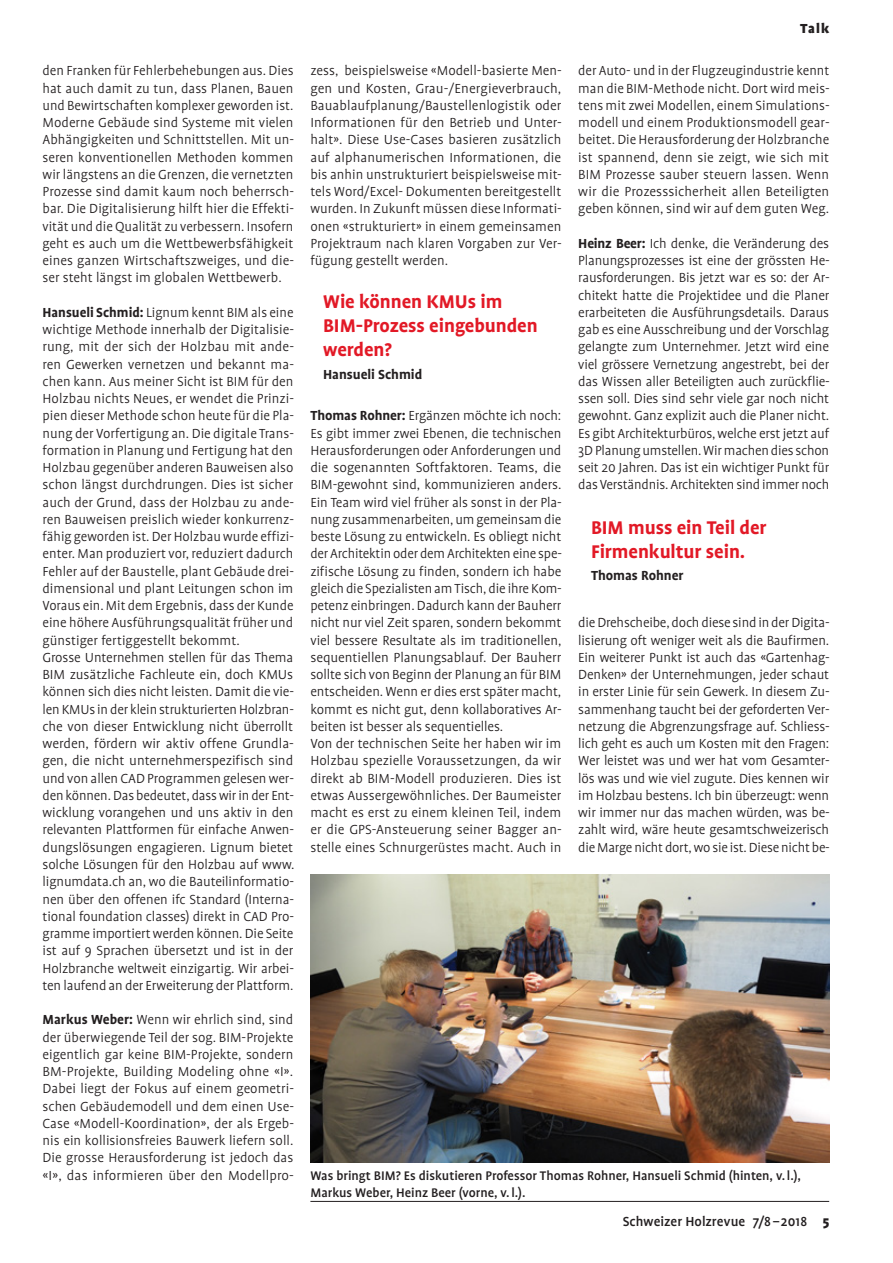
<style>
.page{position:relative;width:893px;height:1263px;background:#fff}
.page>*{position:absolute;margin:0;border:0;box-sizing:border-box;transform-origin:0 0}
.t1{font:700 21px/24px "Profile";letter-spacing:-.005em;color:#e21926}
.t2{font:300 15px/17.2px "Profile";letter-spacing:-.005em;color:#231f20;text-align:justify}
.t3{font:500 15px "Profile";letter-spacing:.005em;color:#231f20}
.t4{font:700 15px "Profile";letter-spacing:-.005em;color:#231f20}
.t5{font:900 15px "Profile";color:#231f20}
.t6{font:500 14.25px/17.2px "Profile";color:#231f20}
.s1{font-weight:700}
.s2{font-weight:900}
</style>
<div class="page">
<hr style="left:310px;top:1201px;width:519px;height:1px;background:#231f20">
<img style="left:310px;top:874px;width:519px;height:288px">
<p class="t2" style="left:43px;top:62px;width:253px">den Franken für Fehlerbehebungen aus. Dies hat auch damit zu tun, dass Planen, Bauen und Bewirtschaften komplexer geworden ist.<br>Moderne Gebäude sind Systeme mit vielen Abhängigkeiten und Schnittstellen. Mit un&shy;seren konventionellen Methoden kommen wir längstens an die Grenzen, die vernetzten Prozesse sind damit kaum noch beherrsch&shy;bar. Die Digitalisierung hilft hier die Effekti&shy;vität und die Qualität zu verbessern. Insofern geht es auch um die Wettbewerbsfähigkeit eines ganzen Wirtschaftszweiges, und die&shy;ser steht längst im globalen Wettbewerb.</p>
<p class="t2" style="left:43px;top:304px;width:253px;text-align:left"><span class="s1">Hansueli Schmid:</span> Lignum kennt BIM als eine wichtige Methode innerhalb der Digitalisie&shy;rung, mit der sich der Holzbau mit ande&shy;ren Gewerken vernetzen und bekannt ma&shy;chen kann. Aus meiner Sicht ist BIM für den Holzbau nichts Neues, er wendet die Prinzi&shy;pien dieser Methode schon heute für die Pla&shy;nung der Vorfertigung an. Die digitale Trans&shy;formation in Planung und Fertigung hat den Holzbau gegenüber anderen Bauweisen also schon längst durchdrungen. Dies ist sicher auch der Grund, dass der Holzbau zu ande&shy;ren Bauweisen preislich wieder konkurrenz&shy;fähig geworden ist. Der Holzbau wurde effizi&shy;enter. Man produziert vor, reduziert dadurch Fehler auf der Baustelle, plant Gebäude drei&shy;dimensional und plant Leitungen schon im Voraus ein. Mit dem Ergebnis, dass der Kunde eine höhere Ausführungsqualität früher und günstiger fertiggestellt bekommt.<br>Grosse Unternehmen stellen für das Thema BIM zusätzliche Fachleute ein, doch KMUs können sich dies nicht leisten. Damit die vie&shy;len KMUs in der klein strukturierten Holzbran&shy;che von dieser Entwicklung nicht überrollt werden, fördern wir aktiv offene Grundla&shy;gen, die nicht unternehmerspezifisch sind und von allen CAD Programmen gelesen wer&shy;den können. Das bedeutet, dass wir in der Ent&shy;wicklung vorangehen und uns aktiv in den relevanten Plattformen für einfache Anwen&shy;dungslösungen engagieren. Lignum bietet solche Lösungen für den Holzbau auf www. lignumdata.ch an, wo die Bauteilinformatio&shy;nen über den offenen ifc Standard (Interna&shy;tional foundation classes) direkt in CAD Pro&shy;gramme importiert werden können. Die Seite ist auf 9 Sprachen übersetzt und ist in der Holzbranche weltweit einzigartig. Wir arbei&shy;ten laufend an der Erweiterung der Plattform.</p>
<p class="t2" style="left:43px;top:1011px;width:253px"><span class="s1">Markus Weber:</span> Wenn wir ehrlich sind, sind der überwiegende Teil der sog. BIM-Projekte eigentlich gar keine BIM-Projekte, sondern BM-Projekte, Building Modeling ohne «I».<br>Dabei liegt der Fokus auf einem geometri&shy;schen Gebäudemodell und dem einen Use-Case «Modell-Koordination», der als Ergeb&shy;nis ein kollisionsfreies Bauwerk liefern soll.<br>Die grosse Herausforderung ist jedoch das «I», das informieren über den Modellpro-</p>
<p class="t2" style="left:310px;top:62px;width:253px">zess, beispielsweise «Modell-basierte Men&shy;gen und Kosten, Grau-/Energieverbrauch, Bauablaufplanung/Baustellenlogistik oder Informationen für den Betrieb und Unter&shy;halt». Diese Use-Cases basieren zusätzlich auf alphanumerischen Informationen, die bis anhin unstrukturiert beispielsweise mit&shy;tels Word/Excel- Dokumenten bereitgestellt wurden. In Zukunft müssen diese Informati&shy;onen «strukturiert» in einem gemeinsamen Projektraum nach klaren Vorgaben zur Ver&shy;fügung gestellt werden.</p>
<h1 class="t1" style="left:323px;top:290px;width:216px">Wie können KMUs im<br>BIM-Prozess eingebunden werden?</h1>
<p class="t4" style="left:323px;top:366px;width:101px">Hansueli Schmid</p>
<p class="t2" style="left:310px;top:407px;width:253px;text-align:left"><span class="s1">Thomas Rohner:</span> Ergänzen möchte ich noch:<br>Es gibt immer zwei Ebenen, die technischen Herausforderungen oder Anforderungen und die sogenannten Softfaktoren. Teams, die BIM-gewohnt sind, kommunizieren anders.<br>Ein Team wird viel früher als sonst in der Pla&shy;nung zusammenarbeiten, um gemeinsam die beste Lösung zu entwickeln. Es obliegt nicht der Architektin oder dem Architekten eine spe&shy;zifische Lösung zu finden, sondern ich habe gleich die Spezialisten am Tisch, die ihre Kom&shy;petenz einbringen. Dadurch kann der Bauherr nicht nur viel Zeit sparen, sondern bekommt viel bessere Resultate als im traditionellen, sequentiellen Planungsablauf. Der Bauherr sollte sich von Beginn der Planung an für BIM entscheiden. Wenn er dies erst später macht, kommt es nicht gut, denn kollaboratives Ar&shy;beiten ist besser als sequentielles.<br>Von der technischen Seite her haben wir im Holzbau spezielle Voraussetzungen, da wir direkt ab BIM-Modell produzieren. Dies ist etwas Aussergewöhnliches. Der Baumeister macht es erst zu einem kleinen Teil, indem er die GPS-Ansteuerung seiner Bagger an&shy;stelle eines Schnurgerüstes macht. Auch in</p>
<p class="t5" style="left:800px;top:20px;width:31px">Talk</p>
<p class="t2" style="left:578px;top:62px;width:253px">der Auto- und in der Flugzeugindustrie kennt man die BIM-Methode nicht. Dort wird meis&shy;tens mit zwei Modellen, einem Simulations&shy;modell und einem Produktionsmodell gear&shy;beitet. Die Herausforderung der Holzbranche ist spannend, denn sie zeigt, wie sich mit BIM Prozesse sauber steuern lassen. Wenn wir die Prozesssicherheit allen Beteiligten geben können, sind wir auf dem guten Weg.</p>
<p class="t2" style="left:578px;top:235px;width:253px"><span class="s1">Heinz Beer:</span> Ich denke, die Veränderung des Planungsprozesses ist eine der grössten He&shy;rausforderungen. Bis jetzt war es so: der Ar&shy;chitekt hatte die Projektidee und die Planer erarbeiteten die Ausführungsdetails. Daraus gab es eine Ausschreibung und der Vorschlag gelangte zum Unternehmer. Jetzt wird eine viel grössere Vernetzung angestrebt, bei der das Wissen aller Beteiligten auch zurückflie&shy;ssen soll. Dies sind sehr viele gar noch nicht gewohnt. Ganz explizit auch die Planer nicht.<br>Es gibt Architekturbüros, welche erst jetzt auf 3D Planung umstellen. Wir machen dies schon seit 20 Jahren. Das ist ein wichtiger Punkt für das Verständnis. Architekten sind immer noch</p>
<h1 class="t1" style="left:591px;top:516px;width:177px">BIM muss ein Teil der<br>Firmenkultur sein.</h1>
<p class="t4" style="left:591px;top:568px;width:94px">Thomas Rohner</p>
<p class="t2" style="left:578px;top:614px;width:253px">die Drehscheibe, doch diese sind in der Digita&shy;lisierung oft weniger weit als die Baufirmen.<br>Ein weiterer Punkt ist auch das «Gartenhag-Denken» der Unternehmungen, jeder schaut in erster Linie für sein Gewerk. In diesem Zu&shy;sammenhang taucht bei der geforderten Ver&shy;netzung die Abgrenzungsfrage auf. Schliess&shy;lich geht es auch um Kosten mit den Fragen:<br>Wer leistet was und wer hat vom Gesamter&shy;lös was und wie viel zugute. Dies kennen wir im Holzbau bestens. Ich bin überzeugt: wenn wir immer nur das machen würden, was be&shy;zahlt wird, wäre heute gesamtschweizerisch die Marge nicht dort, wo sie ist. Diese nicht be-</p>
<p class="t6" style="left:310px;top:1166px;width:492px">Was bringt BIM? Es diskutieren Professor Thomas Rohner, Hansueli Schmid (hinten, v. l.),<br>Markus Weber, Heinz Beer (vorne, v. l.).</p>
<p class="t3" style="left:623px;top:1213px;width:208px">Schweizer Holzrevue 7/8 –2018 <span class="s2">5</span></p>
</div>
